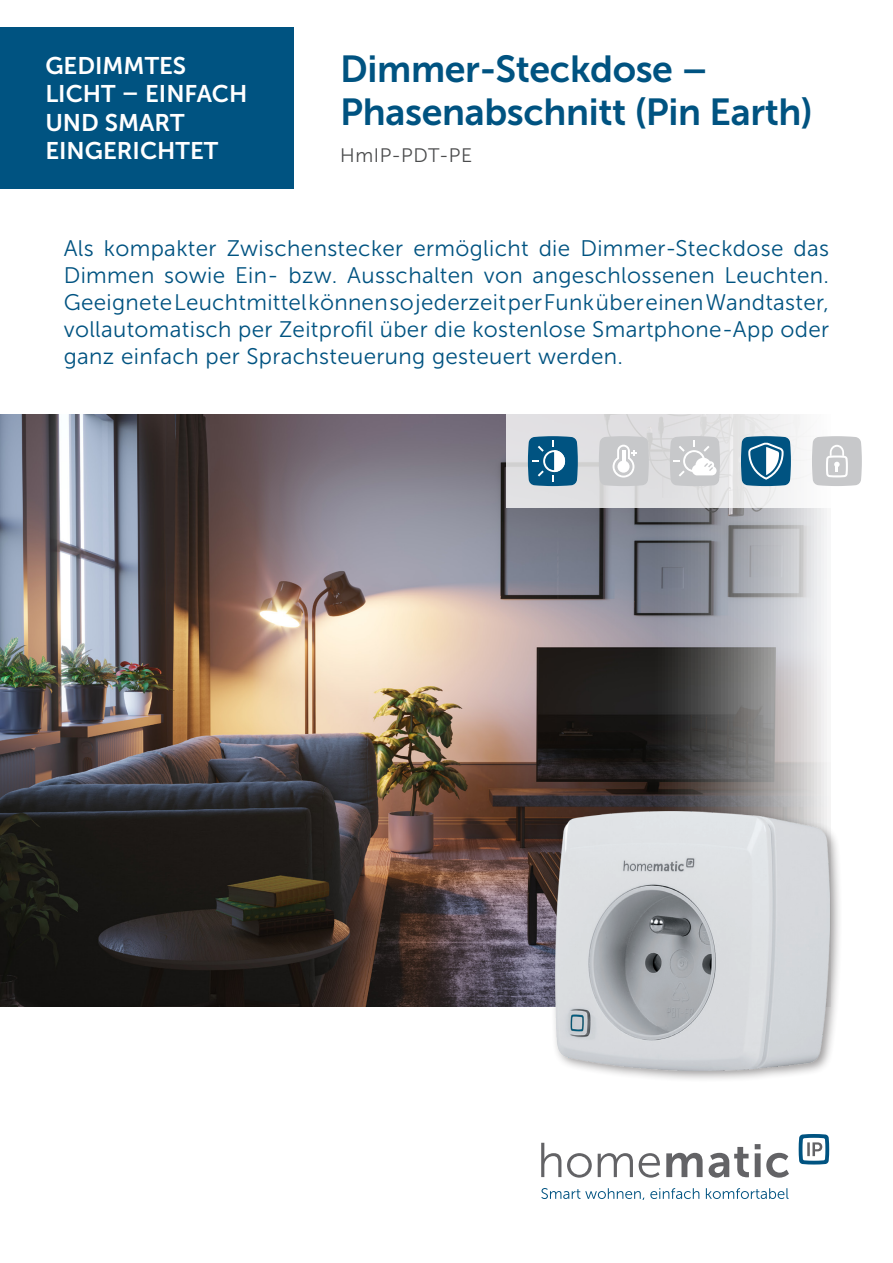
<style>
.page{position:relative;width:893px;height:1263px;background:#fff}
.page>*{position:absolute;margin:0;border:0;box-sizing:border-box;transform-origin:0 0}
.Headline{font:37.5px/43.5px "Museo Sans 700";letter-spacing:-.01em;color:#005381}
.Kastentext{font:24px/28.5px "Museo Sans 700";color:#fff}
.Fließtext_Deckblatt{font:22.5px/27px "Museo Sans 300";letter-spacing:.015em;color:#005381;text-align:justify}
.Subheadline{font:19.5px "Museo Sans 300";letter-spacing:.03em;color:#4b4c4d}
</style>
<div class="page">
<img style="left:0;top:414px;width:830px;height:593px">
<svg style="left:506px;top:414px;width:324px;height:93px;fill:#e2e1e3"></svg>
<div style="left:0;top:27px;width:294px;height:162px;background:#005381"></div>
<div style="left:551px;top:807px;width:291px;height:276px;background:#231f20;opacity:.45"></div>
<img style="left:555px;top:812px;width:274px;height:258px">
<svg style="left:541px;top:1143px;width:248px;height:35px"></svg>
<svg style="left:799px;top:1134px;width:30px;height:30px"></svg>
<svg style="left:541px;top:1188px;width:103px;height:11px"></svg>
<svg style="left:650px;top:1188px;width:49px;height:11px"></svg>
<svg style="left:706px;top:1188px;width:82px;height:11px"></svg>
<svg style="left:528px;top:436px;width:50px;height:50px;background:#2c7096"></svg>
<svg style="left:599px;top:436px;width:50px;height:50px;background:#cfd0d1"></svg>
<svg style="left:741px;top:436px;width:50px;height:50px;background:#3a7a9d"></svg>
<svg style="left:670px;top:436px;width:50px;height:50px"></svg>
<svg style="left:812px;top:436px;width:50px;height:50px;background:#cecfd1"></svg>
<p class="Kastentext" style="left:45px;top:51px;width:204px">GEDIMMTES<br>LICHT – EINFACH<br>UND SMART<br>EINGERICHTET</p>
<p class="Headline" style="left:340px;top:47px;width:474px">Dimmer-Steckdose –<br>Phasenabschnitt (Pin Earth)</p>
<p class="Subheadline" style="left:340px;top:145px;width:133px">HmIP-PDT-PE</p>
<p class="Fließtext_Deckblatt" style="left:64px;top:235px;width:767px">Als kompakter Zwischenstecker ermöglicht die Dimmer-Steckdose das Dimmen sowie Ein- bzw. Ausschalten von angeschlossenen Leuchten.<br>Geeignete Leuchtmittel können so jederzeit per Funk über einen Wandtaster, vollautomatisch per Zeitprofil über die kostenlose Smartphone-App oder ganz einfach per Sprachsteuerung gesteuert werden.</p>
</div>
